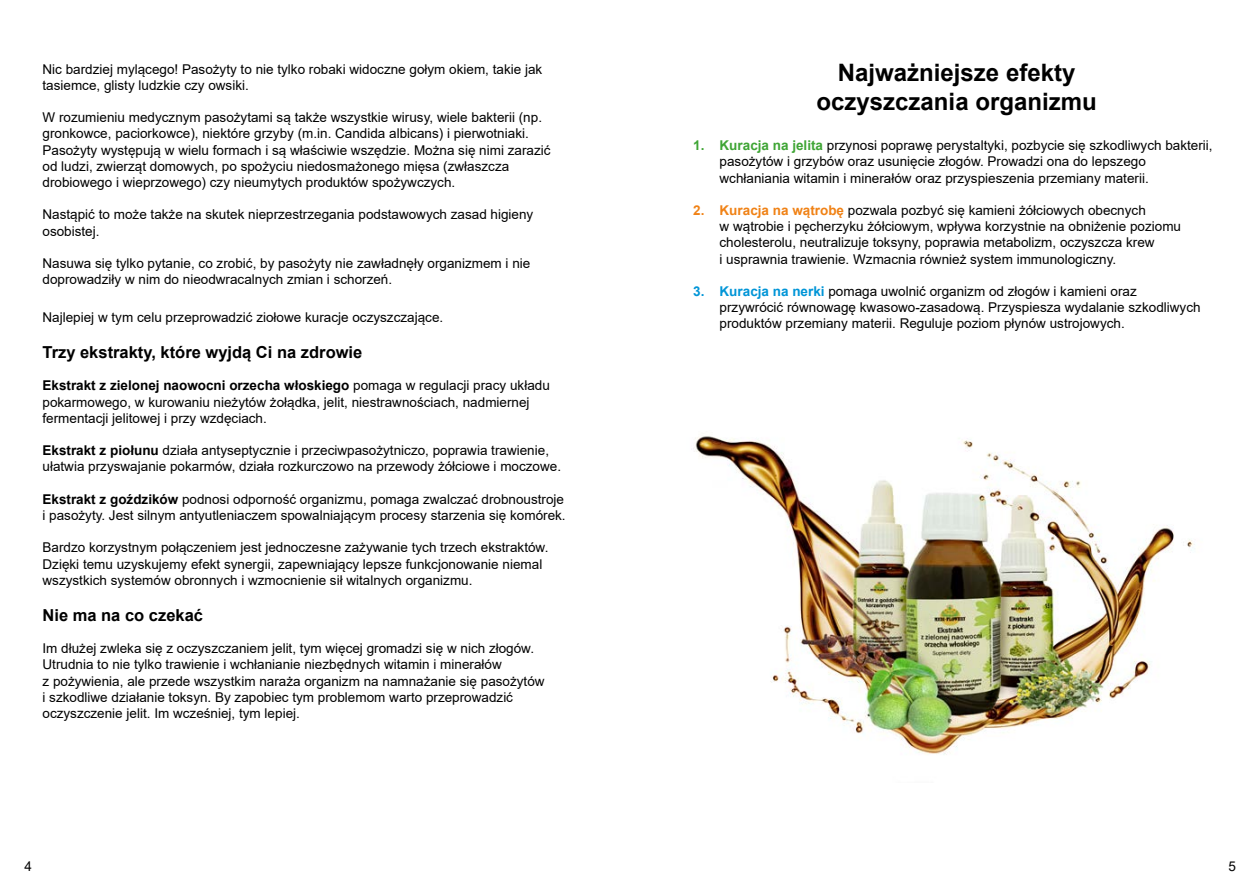
<style>
.page{position:relative;width:1259px;height:893px;background:#fff}
.page>*{position:absolute;margin:0;border:0;box-sizing:border-box;transform-origin:0 0}
.t1{font:700 24px/28.8px "Arial";color:#000;text-align:center}
.t2{font:700 16.5px "Arial";color:#000}
.t3{font:13.5px/16.2px "Arial";color:#000}
.s1{font-weight:700}
.s2{font-weight:700;color:#3fa535}
.s3{font-weight:700;color:#f08216}
.s4{font-weight:700;color:#0095d7}
</style>
<div class="page">
<img style="left:693px;top:436px;width:500px;height:319px">
<p class="t3" style="left:43px;top:61px;width:501px">Nic bardziej mylącego! Pasożyty to nie tylko robaki widoczne gołym okiem, takie jak tasiemce, glisty ludzkie czy owsiki.</p>
<p class="t3" style="left:43px;top:109px;width:509px">W rozumieniu medycznym pasożytami są także wszystkie wirusy, wiele bakterii (np. gronkowce, paciorkowce), niektóre grzyby (m.in. Candida albicans) i pierwotniaki.<br>Pasożyty występują w wielu formach i są właściwie wszędzie. Można się nimi zarazić od ludzi, zwierząt domowych, po spożyciu niedosmażonego mięsa (zwłaszcza drobiowego i wieprzowego) czy nieumytych produktów spożywczych.</p>
<p class="t3" style="left:43px;top:206px;width:492px">Nastąpić to może także na skutek nieprzestrzegania podstawowych zasad higieny osobistej.</p>
<p class="t3" style="left:43px;top:255px;width:489px">Nasuwa się tylko pytanie, co zrobić, by pasożyty nie zawładnęły organizmem i nie doprowadziły w nim do nieodwracalnych zmian i schorzeń.</p>
<p class="t3" style="left:43px;top:309px;width:402px">Najlepiej w tym celu przeprowadzić ziołowe kuracje oczyszczające.</p>
<p class="t2" style="left:43px;top:341px;width:321px">Trzy ekstrakty, które wyjdą Ci na zdrowie</p>
<p class="t3" style="left:43px;top:377px;width:509px"><span class="s1">Ekstrakt z zielonej naowocni orzecha włoskiego</span> pomaga w regulacji pracy układu pokarmowego, w kurowaniu nieżytów żołądka, jelit, niestrawnościach, nadmiernej fermentacji jelitowej i przy wzdęciach.</p>
<p class="t3" style="left:43px;top:442px;width:520px"><span class="s1">Ekstrakt z piołunu</span> działa antyseptycznie i przeciwpasożytniczo, poprawia trawienie, ułatwia przyswajanie pokarmów, działa rozkurczowo na przewody żółciowe i moczowe.</p>
<p class="t3" style="left:43px;top:491px;width:524px"><span class="s1">Ekstrakt z goździków</span> podnosi odporność organizmu, pomaga zwalczać drobnoustroje i pasożyty. Jest silnym antyutleniaczem spowalniającym procesy starzenia się komórek.</p>
<p class="t3" style="left:43px;top:539px;width:507px">Bardzo korzystnym połączeniem jest jednoczesne zażywanie tych trzech ekstraktów.<br>Dzięki temu uzyskujemy efekt synergii, zapewniający lepsze funkcjonowanie niemal wszystkich systemów obronnych i wzmocnienie sił witalnych organizmu.</p>
<p class="t2" style="left:43px;top:603px;width:162px">Nie ma na co czekać</p>
<p class="t3" style="left:43px;top:640px;width:503px">Im dłużej zwleka się z oczyszczaniem jelit, tym więcej gromadzi się w nich złogów.<br>Utrudnia to nie tylko trawienie i wchłanianie niezbędnych witamin i minerałów<br>z pożywienia, ale przede wszystkim naraża organizm na namnażanie się pasożytów i szkodliwe działanie toksyn. By zapobiec tym problemom warto przeprowadzić oczyszczenie jelit. Im wcześniej, tym lepiej.</p>
<h1 class="t1" style="left:816px;top:59px;width:282px">Najważniejsze efekty oczyszczania organizmu</h1>
<p class="t3" style="left:719px;top:137px;width:494px;text-indent:-26px"><span class="s2">1. Kuracja na jelita</span> przynosi poprawę perystaltyki, pozbycie się szkodliwych bakterii, pasożytów i grzybów oraz usunięcie złogów. Prowadzi ona do lepszego wchłaniania witamin i minerałów oraz przyspieszenia przemiany materii.</p>
<p class="t3" style="left:719px;top:202px;width:463px;text-indent:-26px"><span class="s3">2. Kuracja na wątrobę</span> pozwala pozbyć się kamieni żółciowych obecnych<br>w wątrobie i pęcherzyku żółciowym, wpływa korzystnie na obniżenie poziomu cholesterolu, neutralizuje toksyny, poprawia metabolizm, oczyszcza krew<br>i usprawnia trawienie. Wzmacnia również system immunologiczny.</p>
<p class="t3" style="left:719px;top:283px;width:482px;text-indent:-26px"><span class="s4">3. Kuracja na nerki</span> pomaga uwolnić organizm od złogów i kamieni oraz przywrócić równowagę kwasowo-zasadową. Przyspiesza wydalanie szkodliwych produktów przemiany materii. Reguluje poziom płynów ustrojowych.</p>
<p class="t3" style="left:24px;top:858px;width:9px">4</p>
<p class="t3" style="left:1228px;top:858px;width:9px">5</p>
</div>
